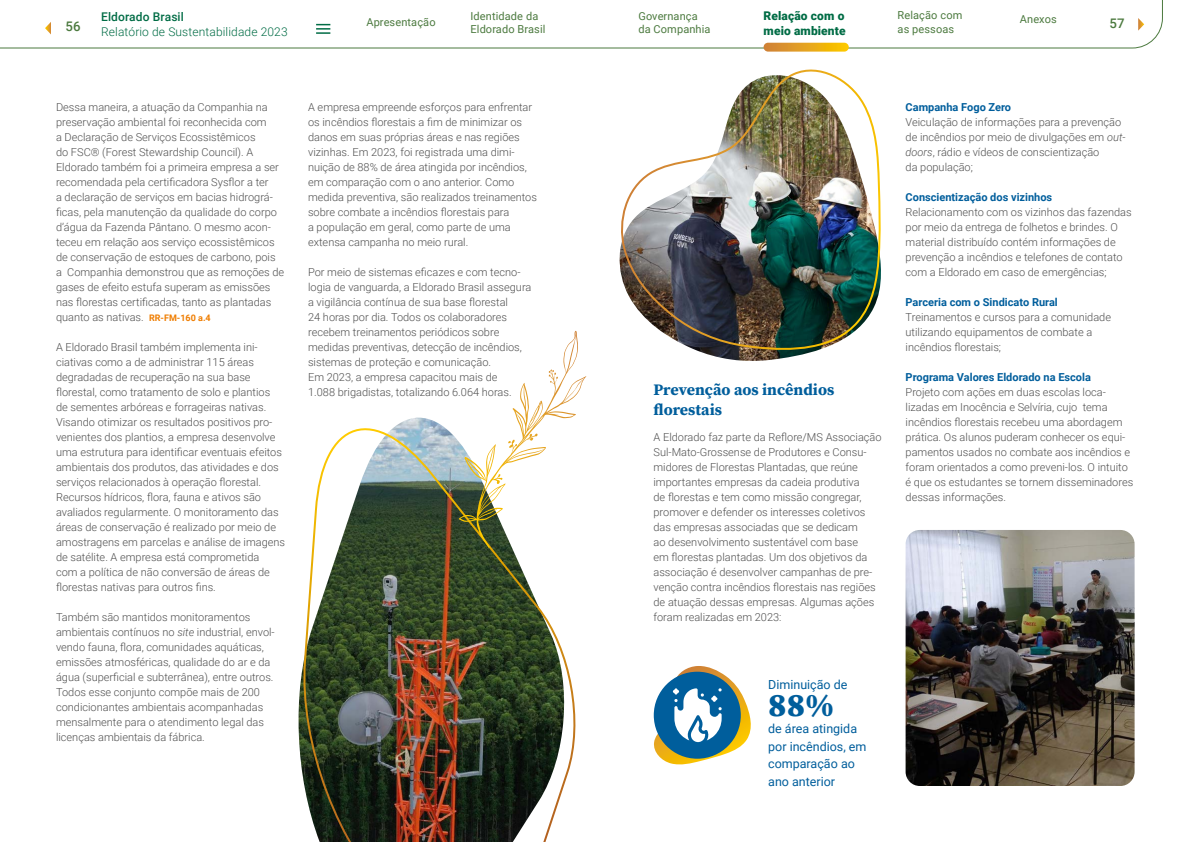
<style>
.page{position:relative;width:1191px;height:842px;background:#fff}
.page>*{position:absolute;margin:0;border:0;box-sizing:border-box;transform-origin:0 0}
.t1{font:900 33px "Source Serif Pro";color:#005e9c}
.t2{font:700 16px/20px "Source Serif Pro";color:#005e9c}
.t3{font:500 13.2px "Roboto";color:#4c7a3f}
.t4{font:12.5px/17.5px "Roboto";color:#005e9c}
.t5{font:300 12px "Roboto";letter-spacing:.01em;color:#006c45}
.t6{font:900 12px/14.4px "Roboto";letter-spacing:.01em;color:#006c45}
.t7{font:500 12px "Roboto";letter-spacing:.01em;color:#006c45}
.t8{font:300 11px/15px "Roboto";color:#4f4f4f}
.t9{font:700 11px "Roboto";color:#005e9c}
.t10{font:11px/13.2px "Roboto";letter-spacing:.01em;color:#4c7a3f}
.s1{font-weight:700;font-size:9px;color:#ef7d00}
.s2{font-style:italic}
</style>
<div class="page">
<svg style="left:653px;top:666px;width:98px;height:99px"></svg>
<img style="left:905px;top:530px;width:229px;height:256px">
<img style="left:707px;top:190px;width:174px;height:171px">
<img style="left:619px;top:69px;width:261px;height:285px">
<img style="left:299px;top:402px;width:277px;height:440px">
<svg style="left:548px;top:332px;width:27px;height:62px"></svg>
<svg style="left:0;top:0;width:1163px;height:49px"></svg>
<svg style="left:45px;top:22px;width:6px;height:12px"></svg>
<svg style="left:1138px;top:18px;width:6px;height:13px"></svg>
<svg style="left:316px;top:24px;width:14px;height:10px"></svg>
<svg style="left:763px;top:43px;width:85px;height:9px"></svg>
<p class="t6" style="left:763px;top:8px;width:84px">Relação com o meio ambiente</p>
<p class="t10" style="left:897px;top:9px;width:66px">Relação com as pessoas</p>
<p class="t10" style="left:638px;top:9px;width:74px">Governança da Companhia</p>
<p class="t10" style="left:470px;top:9px;width:76px">Identidade da<br>Eldorado Brasil</p>
<p class="t7" style="left:101px;top:8px;width:84px">Eldorado Brasil</p>
<p class="t5" style="left:101px;top:23px;width:188px">Relatório de Sustentabilidade 2023</p>
<p class="t10" style="left:1020px;top:12px;width:38px">Anexos</p>
<p class="t10" style="left:366px;top:15px;width:71px">Apresentação</p>
<p class="t3" style="left:66px;top:17px;width:17px">56</p>
<p class="t3" style="left:1109px;top:14px;width:17px">57</p>
<p class="t8" style="left:56px;top:99px;width:230px">Dessa maneira, a atuação da Companhia na preservação ambiental foi reconhecida com<br>a Declaração de Serviços Ecossistêmicos<br>do FSC® (Forest Stewardship Council). A Eldorado também foi a primeira empresa a ser recomendada pela certificadora Sysflor a ter<br>a declaração de serviços em bacias hidrográ&shy;ficas, pela manutenção da qualidade do corpo d’água da Fazenda Pântano. O mesmo acon&shy;teceu em relação aos serviço ecossistêmicos de conservação de estoques de carbono, pois a Companhia demonstrou que as remoções de gases de efeito estufa superam as emissões nas florestas certificadas, tanto as plantadas quanto as nativas. <span class="s1">RR-FM-160 a.4</span></p>
<p class="t8" style="left:56px;top:339px;width:231px">A Eldorado Brasil também implementa ini&shy;ciativas como a de administrar 115 áreas degradadas de recuperação na sua base florestal, como tratamento de solo e plantios<br>de sementes arbóreas e forrageiras nativas.<br>Visando otimizar os resultados positivos pro&shy;venientes dos plantios, a empresa desenvolve uma estrutura para identificar eventuais efeitos ambientais dos produtos, das atividades e dos serviços relacionados à operação florestal.<br>Recursos hídricos, flora, fauna e ativos são avaliados regularmente. O monitoramento das áreas de conservação é realizado por meio de amostragens em parcelas e análise de imagens de satélite. A empresa está comprometida<br>com a política de não conversão de áreas de florestas nativas para outros fins.</p>
<p class="t8" style="left:56px;top:609px;width:220px">Também são mantidos monitoramentos ambientais contínuos no <span class="s2">site</span> industrial, envol&shy;vendo fauna, flora, comunidades aquáticas, emissões atmosféricas, qualidade do ar e da água (superficial e subterrânea), entre outros.<br>Todos esse conjunto compõe mais de 200 condicionantes ambientais acompanhadas mensalmente para o atendimento legal das licenças ambientais da fábrica.</p>
<p class="t8" style="left:308px;top:99px;width:230px">A empresa empreende esforços para enfrentar os incêndios florestais a fim de minimizar os danos em suas próprias áreas e nas regiões vizinhas. Em 2023, foi registrada uma dimi&shy;nuição de 88% de área atingida por incêndios, em comparação com o ano anterior. Como medida preventiva, são realizados treinamentos sobre combate a incêndios florestais para<br>a população em geral, como parte de uma extensa campanha no meio rural.</p>
<p class="t8" style="left:308px;top:264px;width:225px">Por meio de sistemas eficazes e com tecno&shy;logia de vanguarda, a Eldorado Brasil assegura a vigilância contínua de sua base florestal<br>24 horas por dia. Todos os colaboradores recebem treinamentos periódicos sobre medidas preventivas, detecção de incêndios, sistemas de proteção e comunicação.<br>Em 2023, a empresa capacitou mais de<br>1.088 brigadistas, totalizando 6.064 horas.</p>
<h2 class="t2" style="left:653px;top:380px;width:182px">Prevenção aos incêndios florestais</h2>
<p class="t8" style="left:653px;top:429px;width:230px">A Eldorado faz parte da Reflore/MS Associação Sul-Mato-Grossense de Produtores e Consu&shy;midores de Florestas Plantadas, que reúne importantes empresas da cadeia produtiva<br>de florestas e tem como missão congregar, promover e defender os interesses coletivos das empresas associadas que se dedicam<br>ao desenvolvimento sustentável com base<br>em florestas plantadas. Um dos objetivos da associação é desenvolver campanhas de pre&shy;venção contra incêndios florestais nas regiões de atuação dessas empresas. Algumas ações foram realizadas em 2023:</p>
<p class="t4" style="left:768px;top:675px;width:81px">Diminuição de</p>
<h1 class="t1" style="left:768px;top:682px;width:67px">88%</h1>
<p class="t4" style="left:768px;top:720px;width:100px">de área atingida por incêndios, em comparação ao ano anterior</p>
<p class="t9" style="left:905px;top:99px;width:107px">Campanha Fogo Zero</p>
<p class="t8" style="left:905px;top:114px;width:221px">Veiculação de informações para a prevenção de incêndios por meio de divulgações em <span class="s2">out&shy;doors</span>, rádio e vídeos de conscientização<br>da população;</p>
<p class="t9" style="left:905px;top:189px;width:148px">Conscientização dos vizinhos</p>
<p class="t8" style="left:905px;top:204px;width:228px">Relacionamento com os vizinhos das fazendas por meio da entrega de folhetos e brindes. O material distribuído contém informações de prevenção a incêndios e telefones de contato com a Eldorado em caso de emergências;</p>
<p class="t9" style="left:905px;top:294px;width:154px">Parceria com o Sindicato Rural</p>
<p class="t8" style="left:905px;top:309px;width:207px">Treinamentos e cursos para a comunidade utilizando equipamentos de combate a incêndios florestais;</p>
<p class="t9" style="left:905px;top:369px;width:187px">Programa Valores Eldorado na Escola</p>
<p class="t8" style="left:905px;top:384px;width:229px">Projeto com ações em duas escolas loca&shy;lizadas em Inocência e Selvíria, cujo tema incêndios florestais recebeu uma abordagem prática. Os alunos puderam conhecer os equi&shy;pamentos usados no combate aos incêndios e foram orientados a como preveni-los. O intuito é que os estudantes se tornem disseminadores dessas informações.</p>
</div>
